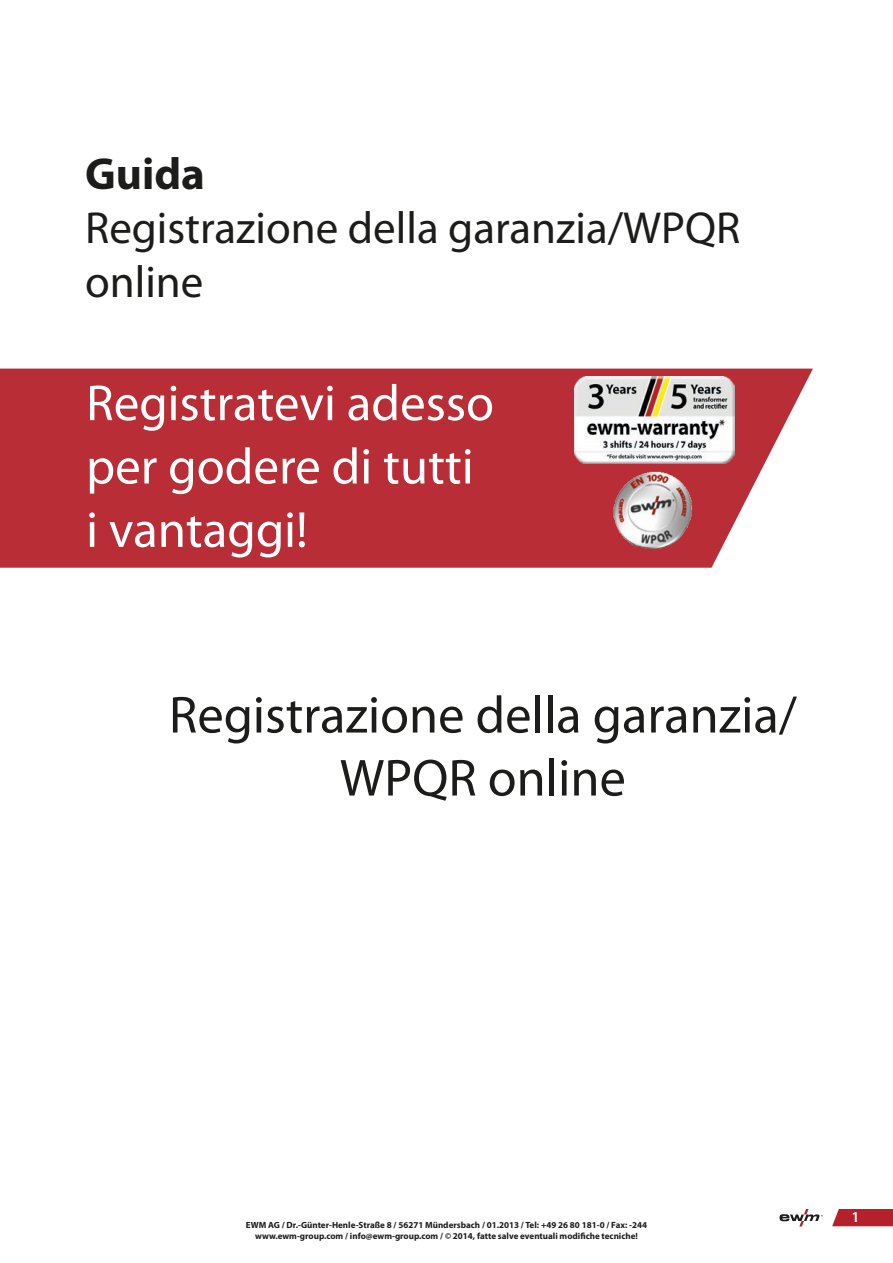
<style>
.page{position:relative;width:893px;height:1263px;background:#fff}
.page>*{position:absolute;margin:0;border:0;box-sizing:border-box;transform-origin:0 0}
.t1{font:52.5px/63px "Myriad Pro";color:#1c1c1b;text-align:center}
.t2{font:51px/63.3px "Myriad Pro";color:#fff}
.t3{font:45px/54px "Myriad Pro";color:#1c1c1b}
.t4{font:700 45px "Myriad Pro";color:#1c1c1b}
.t5{font:600 15px "Myriad Pro";color:#fff}
.t6{font:700 9px/10.8px "Myriad Pro";color:#1c1c1b;text-align:center}
</style>
<div class="page">
<svg style="left:0;top:369px;width:813px;height:199px;background:#be3d45"></svg>
<img style="left:574px;top:377px;width:160px;height:86px">
<img style="left:609px;top:468px;width:90px;height:89px">
<svg style="left:780px;top:1209px;width:43px;height:17px"></svg>
<svg style="left:832px;top:1209px;width:61px;height:17px"></svg>
<h3 class="t4" style="left:85px;top:145px;width:121px">Guida</h3>
<h3 class="t3" style="left:85px;top:200px;width:657px">Registrazione della garanzia/WPQR online</h3>
<h2 class="t2" style="left:86px;top:371px;width:409px">Registratevi adesso per godere di tutti i vantaggi!</h2>
<h1 class="t1" style="left:169px;top:683px;width:629px">Registrazione della garanzia/<br>WPQR online</h1>
<p class="t6" style="left:246px;top:1219px;width:403px">EWM AG / Dr.-Günter-Henle-Straße 8 / 56271 Mündersbach / 01.2013 / Tel: +49 26 80 181-0 / Fax: -244 www.ewm-group.com / info@ewm-group.com / © 2014, fatte salve eventuali modifiche tecniche!</p>
<h3 class="t5" style="left:851px;top:1207px;width:10px">1</h3>
</div>
